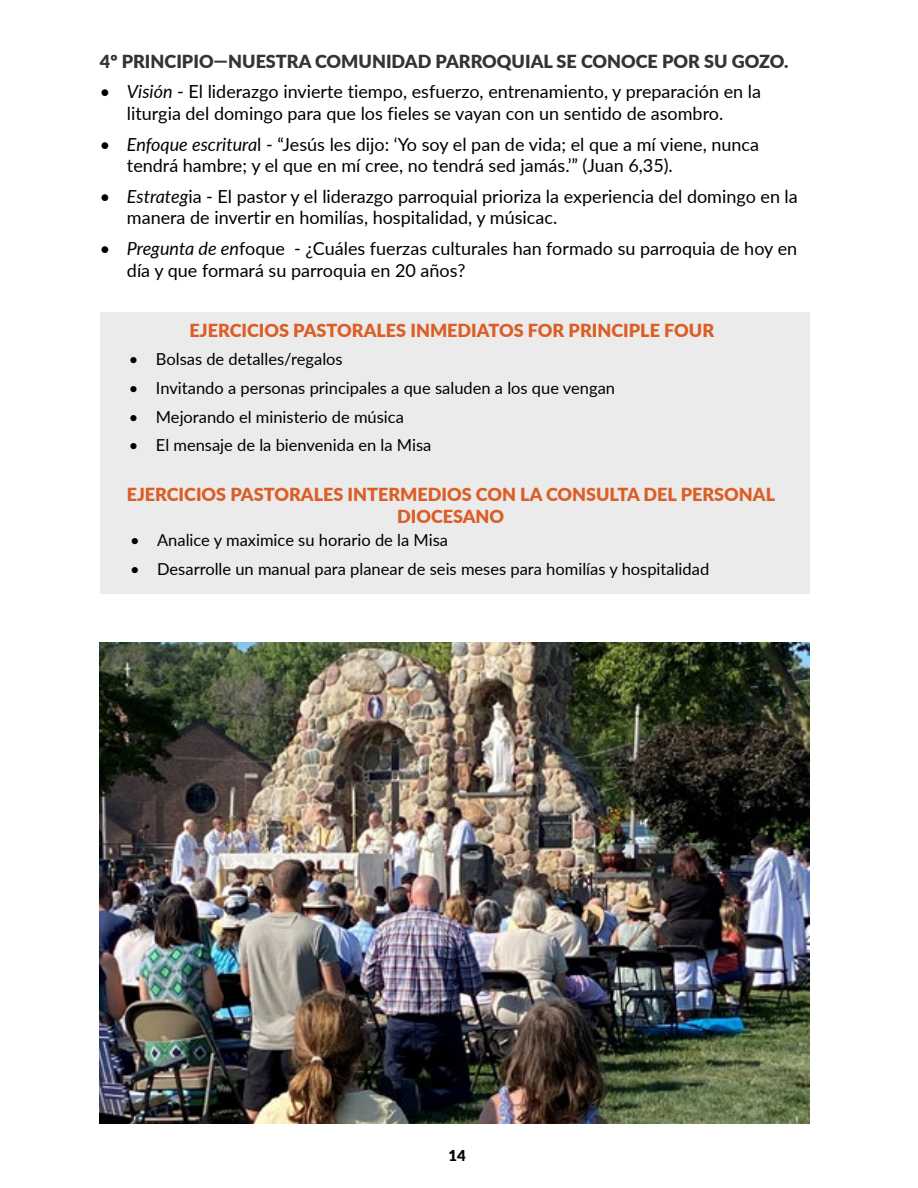
<style>
.page{position:relative;width:918px;height:1188px;background:#fff}
.page>*{position:absolute;margin:0;border:0;box-sizing:border-box;transform-origin:0 0}
.t1{font:18px/21.6px "Lato";color:#000}
.t2{font:900 18px/21.6px "Lato";color:#dc5e26;text-align:center}
.t3{font:900 18px "Lato";color:#343433}
.t4{font:16.5px "Lato";color:#000}
.t5{font:900 15px "Lato";color:#000}
.s1{font-style:italic}
</style>
<div class="page">
<div style="left:100px;top:312px;width:709px;height:282px;background:#ebebeb"></div>
<img style="left:100px;top:643px;width:709px;height:480px">
<p class="t3" style="left:100px;top:48px;width:690px">4º PRINCIPIO—NUESTRA COMUNIDAD PARROQUIAL SE CONOCE POR SU GOZO.</p>
<p class="t1" style="left:100px;top:80px;width:663px;text-align:center"><span class="s1">• Visión</span> - El liderazgo invierte tiempo, esfuerzo, entrenamiento, y preparación en la liturgia del domingo para que los fieles se vayan con un sentido de asombro.</p>
<p class="t1" style="left:127px;top:133px;width:634px;text-indent:-27px"><span class="s1">• Enfoque escritura</span>l - “Jesús les dijo: ‘Yo soy el pan de vida; el que a mí viene, nunca tendrá hambre; y el que en mí cree, no tendrá sed jamás.’” (Juan 6,35).</p>
<p class="t1" style="left:127px;top:185px;width:672px;text-indent:-27px"><span class="s1">• Estrateg</span>ia - El pastor y el liderazgo parroquial prioriza la experiencia del domingo en la manera de invertir en homilías, hospitalidad, y músicac.</p>
<p class="t1" style="left:127px;top:237px;width:672px;text-indent:-27px"><span class="s1">• Pregunta de en</span>foque - ¿Cuáles fuerzas culturales han formado su parroquia de hoy en día y que formará su parroquia en 20 años?</p>
<p class="t2" style="left:190px;top:319px;width:526px">EJERCICIOS PASTORALES INMEDIATOS FOR PRINCIPLE FOUR</p>
<p class="t4" style="left:129px;top:347px;width:215px">• Bolsas de detalles/regalos</p>
<p class="t4" style="left:129px;top:376px;width:488px">• Invitando a personas principales a que saluden a los que vengan</p>
<p class="t4" style="left:129px;top:405px;width:277px">• Mejorando el ministerio de música</p>
<p class="t4" style="left:129px;top:434px;width:304px">• El mensaje de la bienvenida en la Misa</p>
<p class="t2" style="left:127px;top:483px;width:650px">EJERCICIOS PASTORALES INTERMEDIOS CON LA CONSULTA DEL PERSONAL<br>DIOCESANO</p>
<p class="t4" style="left:130px;top:528px;width:319px">• Analice y maximice su horario de la Misa</p>
<p class="t4" style="left:130px;top:557px;width:581px">• Desarrolle un manual para planear de seis meses para homilías y hospitalidad</p>
<p class="t5" style="left:449px;top:1144px;width:19px">14</p>
</div>
